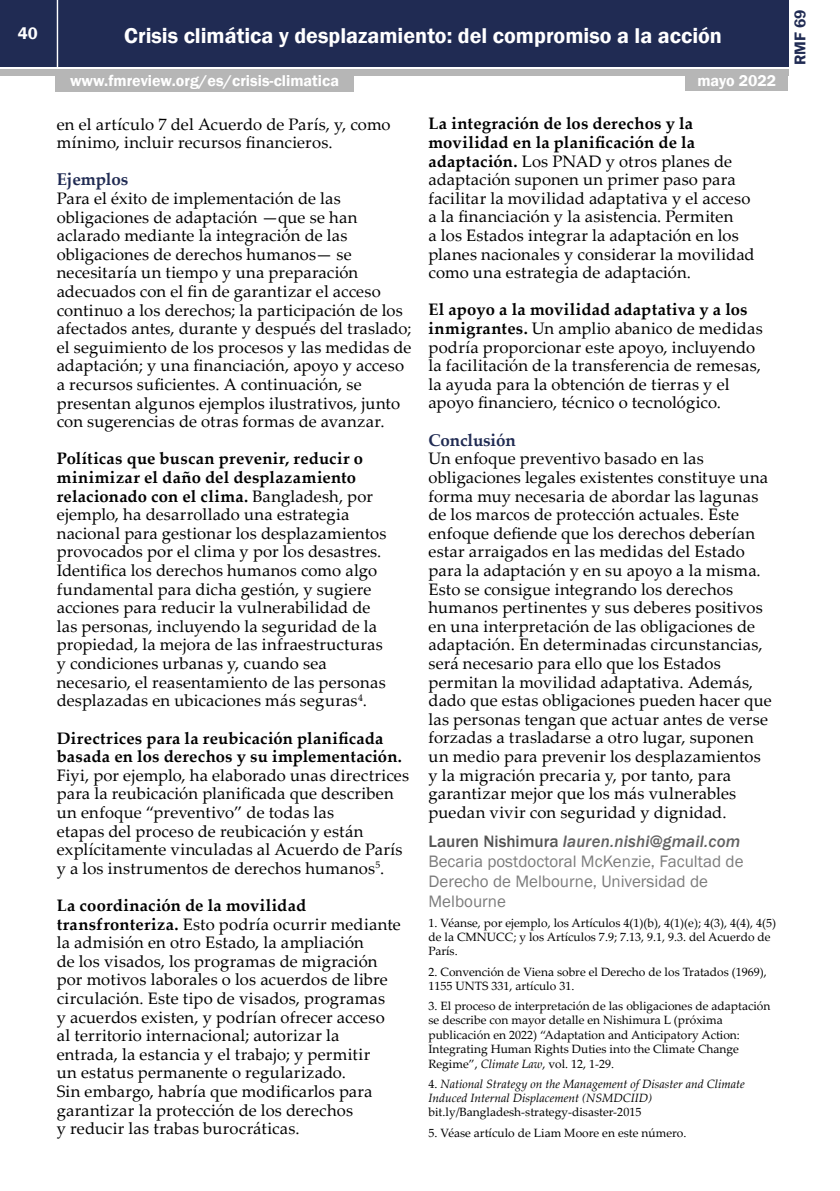
<style>
.page{position:relative;width:840px;height:1191px;background:#fff}
.page>*{position:absolute;margin:0;border:0;box-sizing:border-box;transform-origin:0 0}
.t1{font:600 22px "Franklin Gothic";color:#fff}
.t2{font:17px/20px "Franklin Gothic";color:#7c7c7c}
.t3{font:700 17px "Palatino Linotype";letter-spacing:-.01em;color:#202b53}
.t4{font:600 17px "Franklin Gothic";color:#fff}
.t5{font:16.6px/18.6px "Palatino Linotype";letter-spacing:.01em;color:#000}
.t6{font:700 16.6px/18.6px "Palatino Linotype";letter-spacing:.015em;color:#000}
.t7{font:600 16px "Franklin Gothic";color:#fff}
.t8{font:600 16px "Franklin Gothic";color:#202b53}
.t9{font:12px/14.4px "Palatino Linotype";color:#000}
.t10{font:italic 12px/14.4px "Palatino Linotype";color:#000}
.s1{font-weight:700}
.s2{font-weight:500;color:#555}
.s3{font-weight:500;font-style:italic;color:#636363}
.s4{font-style:italic}
.s5{font-style:normal}
</style>
<div class="page">
<div style="left:0;top:0;width:787px;height:66px;background:#202b53"></div>
<div style="left:0;top:69px;width:787px;height:6px;background:#b6b6b6"></div>
<hr style="left:57px;top:0;width:1px;height:67px;background:#fff">
<div style="left:685px;top:73px;width:102px;height:18px;background:#b6b6b6"></div>
<div style="left:55px;top:74px;width:298px;height:18px;background:#b6b6b6"></div>
<p class="t4" style="left:18px;top:23px;width:21px">40</p>
<h1 class="t1" style="left:124px;top:22px;width:599px">Crisis climática y desplazamiento: del compromiso a la acción</h1>
<p class="t7" style="left:70px;top:71px;width:270px">www.fmreview.org/es/crisis-climatica</p>
<p class="t7" style="left:697px;top:71px;width:80px">mayo 2022</p>
<p class="t5" style="left:57px;top:114px;width:335px">en el artículo 7 del Acuerdo de París, y, como mínimo, incluir recursos financieros.</p>
<p class="t3" style="left:57px;top:167px;width:73px">Ejemplos</p>
<p class="t5" style="left:57px;top:188px;width:356px">Para el éxito de implementación de las obligaciones de adaptación —que se han aclarado mediante la integración de las obligaciones de derechos humanos— se necesitaría un tiempo y una preparación adecuados con el fin de garantizar el acceso continuo a los derechos; la participación de los afectados antes, durante y después del traslado; el seguimiento de los procesos y las medidas de adaptación; y una financiación, apoyo y acceso a recursos suficientes. A continuación, se presentan algunos ejemplos ilustrativos, junto con sugerencias de otras formas de avanzar.</p>
<p class="t5" style="left:57px;top:449px;width:331px"><span class="s1">Políticas que buscan prevenir, reducir o minimizar el daño del desplazamiento relacionado con el clima.</span> Bangladesh, por ejemplo, ha desarrollado una estrategia nacional para gestionar los desplazamientos provocados por el clima y por los desastres.<br>Identifica los derechos humanos como algo fundamental para dicha gestión, y sugiere acciones para reducir la vulnerabilidad de las personas, incluyendo la seguridad de la propiedad, la mejora de las infraestructuras y condiciones urbanas y, cuando sea necesario, el reasentamiento de las personas desplazadas en ubicaciones más seguras<sup>4</sup>.</p>
<p class="t6" style="left:57px;top:728px;width:346px">Directrices para la reubicación planificada basada en los derechos y su implementación.</p>
<p class="t5" style="left:57px;top:765px;width:354px">Fiyi, por ejemplo, ha elaborado unas directrices para la reubicación planificada que describen un enfoque “preventivo” de todas las<br>etapas del proceso de reubicación y están explícitamente vinculadas al Acuerdo de París y a los instrumentos de derechos humanos<sup>5</sup>.</p>
<p class="t5" style="left:57px;top:895px;width:345px"><span class="s1">La coordinación de la movilidad transfronteriza.</span> Esto podría ocurrir mediante la admisión en otro Estado, la ampliación<br>de los visados, los programas de migración por motivos laborales o los acuerdos de libre circulación. Este tipo de visados, programas<br>y acuerdos existen, y podrían ofrecer acceso al territorio internacional; autorizar la entrada, la estancia y el trabajo; y permitir<br>un estatus permanente o regularizado.<br>Sin embargo, habría que modificarlos para garantizar la protección de los derechos<br>y reducir las trabas burocráticas.</p>
<p class="t5" style="left:428px;top:114px;width:327px"><span class="s1">La integración de los derechos y la movilidad en la planificación de la adaptación.</span> Los PNAD y otros planes de adaptación suponen un primer paso para facilitar la movilidad adaptativa y el acceso a la financiación y la asistencia. Permiten<br>a los Estados integrar la adaptación en los planes nacionales y considerar la movilidad como una estrategia de adaptación.</p>
<p class="t5" style="left:428px;top:300px;width:335px"><span class="s1">El apoyo a la movilidad adaptativa y a los inmigrantes.</span> Un amplio abanico de medidas podría proporcionar este apoyo, incluyendo la facilitación de la transferencia de remesas, la ayuda para la obtención de tierras y el apoyo financiero, técnico o tecnológico.</p>
<p class="t3" style="left:428px;top:428px;width:89px">Conclusión</p>
<p class="t5" style="left:428px;top:449px;width:344px">Un enfoque preventivo basado en las obligaciones legales existentes constituye una forma muy necesaria de abordar las lagunas de los marcos de protección actuales. Este enfoque defiende que los derechos deberían estar arraigados en las medidas del Estado para la adaptación y en su apoyo a la misma.<br>Esto se consigue integrando los derechos humanos pertinentes y sus deberes positivos en una interpretación de las obligaciones de adaptación. En determinadas circunstancias, será necesario para ello que los Estados permitan la movilidad adaptativa. Además, dado que estas obligaciones pueden hacer que las personas tengan que actuar antes de verse forzadas a trasladarse a otro lugar, suponen un medio para prevenir los desplazamientos y la migración precaria y, por tanto, para garantizar mejor que los más vulnerables puedan vivir con seguridad y dignidad.</p>
<p class="t2" style="left:428px;top:831px;width:316px"><span class="s2">Lauren Nishimura</span> <span class="s3">lauren.nishi@gmail.com </span>Becaria postdoctoral McKenzie, Facultad de Derecho de Melbourne, Universidad de Melbourne</p>
<p class="t9" style="left:428px;top:915px;width:349px">1. Véanse, por ejemplo, los Artículos 4(1)(b), 4(1)(e); 4(3), 4(4), 4(5) de la CMNUCC; y los Artículos 7.9; 7.13, 9.1, 9.3. del Acuerdo de<br>París.</p>
<p class="t9" style="left:428px;top:963px;width:340px">2. Convención de Viena sobre el Derecho de los Tratados (1969),<br>1155 UNTS 331, artículo 31.</p>
<p class="t9" style="left:428px;top:998px;width:343px">3. El proceso de interpretación de las obligaciones de adaptación se describe con mayor detalle en Nishimura L (próxima publicación en 2022) “Adaptation and Anticipatory Action:<br>Integrating Human Rights Duties into the Climate Change Regime”, <span class="s4">Climate Law</span>, vol. 12, 1-29.</p>
<p class="t10" style="left:428px;top:1076px;width:317px"><span class="s5">4.</span> National Strategy on the Management of Disaster and Climate<br>Induced Internal Displacement (NSMDCIID)</p>
<p class="t9" style="left:428px;top:1104px;width:214px">bit.ly/Bangladesh-strategy-disaster-2015</p>
<p class="t9" style="left:428px;top:1124px;width:259px">5. Véase artículo de Liam Moore en este número.</p>
<p class="t8" style="left:789px;top:65px;width:57px;rotate:-90deg">RMF 69</p>
</div>
